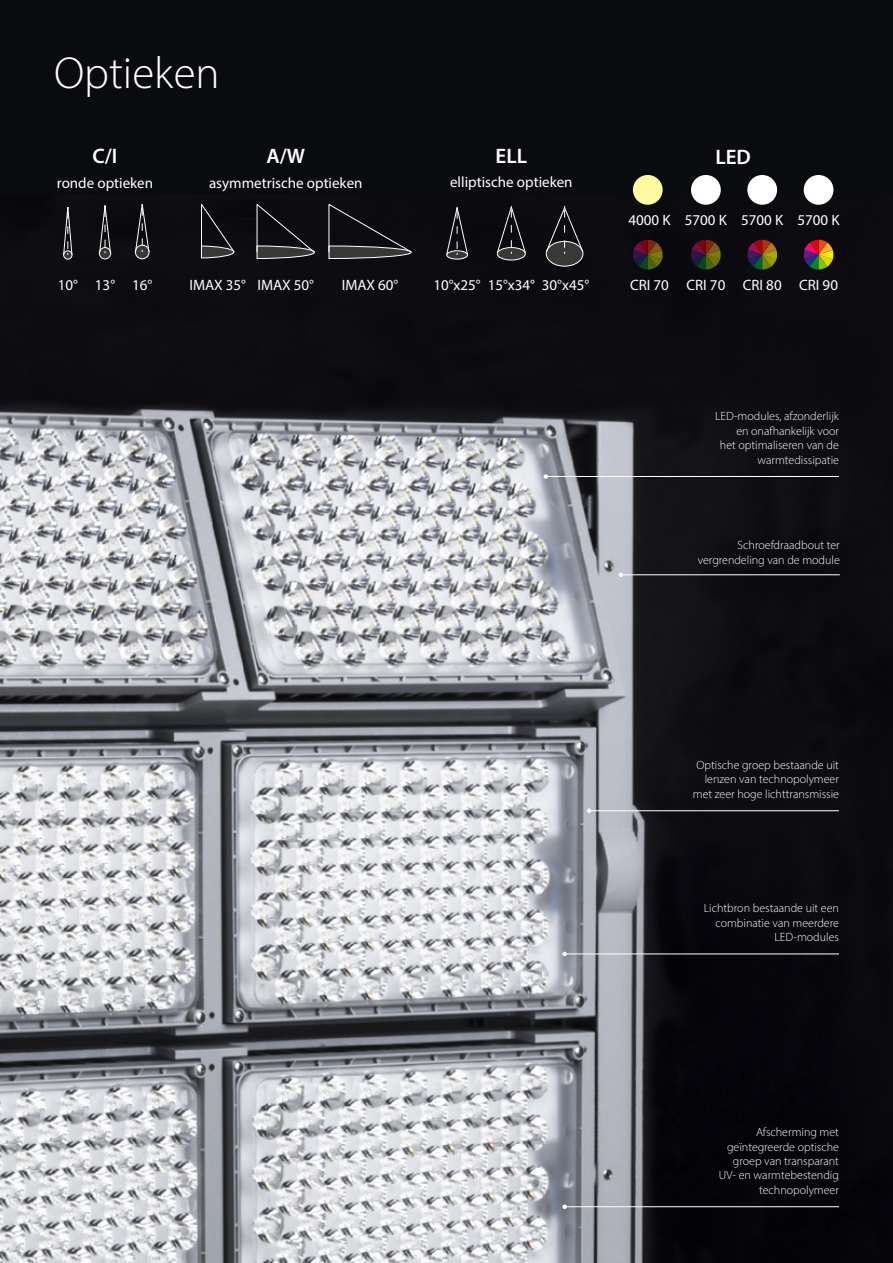
<style>
.page{position:relative;width:893px;height:1263px;background:#0a0b0f}
.page>*{position:absolute;margin:0;border:0;box-sizing:border-box;transform-origin:0 0}
.t1{font:300 45px "Myriad Pro";color:#fff}
.t2{font:600 21px "Myriad Pro";color:#fff}
.t3{font:15px "Myriad Pro";color:#fff}
.t4{font:300 12px/14.4px "Myriad Pro";color:#fff;text-align:right}
</style>
<div class="page">
<img style="left:0;top:197px;width:872px;height:1066px">
<div style="left:64px;top:251px;width:8px;height:8px;background:#383937;border-radius:50%"></div>
<div style="left:63px;top:250px;width:9px;height:9px;border:1px solid #fff;border-radius:50%"></div>
<svg style="left:63px;top:206px;width:10px;height:50px"></svg>
<div style="left:99px;top:248px;width:12px;height:11px;background:#383937;border-radius:50%"></div>
<div style="left:99px;top:247px;width:12px;height:12px;border:1px solid #fff;border-radius:50%"></div>
<svg style="left:99px;top:205px;width:12px;height:49px"></svg>
<div style="left:135px;top:245px;width:14px;height:14px;background:#383937;border-radius:50%"></div>
<div style="left:135px;top:245px;width:14px;height:14px;border:1px solid #fff;border-radius:50%"></div>
<svg style="left:135px;top:204px;width:15px;height:48px"></svg>
<svg style="left:256px;top:203px;width:59px;height:56px"></svg>
<svg style="left:328px;top:203px;width:84px;height:56px"></svg>
<div style="left:447px;top:251px;width:20px;height:8px;background:#383937;border-radius:50%"></div>
<div style="left:446px;top:250px;width:22px;height:9px;border:1px solid #fff;border-radius:50%"></div>
<svg style="left:446px;top:207px;width:22px;height:48px"></svg>
<div style="left:497px;top:248px;width:28px;height:12px;background:#383937;border-radius:50%"></div>
<div style="left:497px;top:247px;width:29px;height:13px;border:1px solid #fff;border-radius:50%"></div>
<svg style="left:496px;top:206px;width:30px;height:48px"></svg>
<div style="left:546px;top:241px;width:37px;height:25px;background:#383937;border-radius:50%"></div>
<div style="left:546px;top:241px;width:37px;height:25px;border:1px solid #fff;border-radius:50%"></div>
<svg style="left:545px;top:206px;width:39px;height:48px"></svg>
<div style="left:633px;top:175px;width:30px;height:30px;background:#fffaa0;border-radius:50%"></div>
<div style="left:691px;top:175px;width:30px;height:30px;background:#fff;border-radius:50%"></div>
<div style="left:747px;top:175px;width:30px;height:30px;background:#fff;border-radius:50%"></div>
<div style="left:804px;top:175px;width:29px;height:30px;background:#fff;border-radius:50%"></div>
<svg style="left:633px;top:240px;width:30px;height:30px"></svg>
<svg style="left:803px;top:240px;width:31px;height:30px"></svg>
<svg style="left:747px;top:240px;width:30px;height:30px"></svg>
<svg style="left:691px;top:240px;width:30px;height:30px"></svg>
<hr style="left:589px;top:810px;width:250px;height:1px;background:#fff">
<svg style="left:587px;top:808px;width:4px;height:5px"></svg>
<hr style="left:565px;top:1206px;width:274px;height:1px;background:#fff">
<svg style="left:562px;top:1204px;width:5px;height:5px"></svg>
<hr style="left:546px;top:476px;width:293px;height:1px;background:#fff">
<svg style="left:544px;top:474px;width:4px;height:5px"></svg>
<hr style="left:565px;top:953px;width:274px;height:1px;background:#fff">
<svg style="left:562px;top:952px;width:5px;height:4px"></svg>
<hr style="left:621px;top:574px;width:219px;height:1px;background:#fff">
<svg style="left:619px;top:572px;width:4px;height:5px"></svg>
<svg style="left:201px;top:203px;width:34px;height:56px"></svg>
<h1 class="t1" style="left:54px;top:46px;width:167px">Optieken</h1>
<h2 class="t2" style="left:93px;top:143px;width:26px">C/I</h2>
<h2 class="t2" style="left:266px;top:143px;width:40px">A/W</h2>
<h2 class="t2" style="left:496px;top:143px;width:33px">ELL</h2>
<h2 class="t2" style="left:715px;top:144px;width:37px">LED</h2>
<p class="t3" style="left:57px;top:173px;width:98px">ronde optieken</p>
<p class="t3" style="left:209px;top:173px;width:155px">asymmetrische optieken</p>
<p class="t3" style="left:450px;top:173px;width:124px">elliptische optieken</p>
<p class="t3" style="left:628px;top:211px;width:44px">4000 K</p>
<p class="t3" style="left:685px;top:211px;width:44px">5700 K</p>
<p class="t3" style="left:741px;top:211px;width:44px">5700 K</p>
<p class="t3" style="left:797px;top:211px;width:44px">5700 K</p>
<p class="t3" style="left:58px;top:276px;width:22px">10°</p>
<p class="t3" style="left:190px;top:276px;width:126px">IMAX 35° IMAX 50°</p>
<p class="t3" style="left:630px;top:276px;width:40px">CRI 70</p>
<p class="t3" style="left:95px;top:276px;width:22px">13°</p>
<p class="t3" style="left:342px;top:276px;width:58px">IMAX 60°</p>
<p class="t3" style="left:686px;top:276px;width:40px">CRI 70</p>
<p class="t3" style="left:132px;top:276px;width:22px">16°</p>
<p class="t3" style="left:433px;top:276px;width:157px">10°x25° 15°x34° 30°x45°</p>
<p class="t3" style="left:743px;top:276px;width:40px">CRI 80</p>
<p class="t3" style="left:799px;top:276px;width:40px">CRI 90</p>
<p class="t4" style="left:715px;top:409px;width:125px">LED-modules, afzonderlijk en onafhankelijk voor<br>het optimaliseren van de warmtedissipatie</p>
<p class="t4" style="left:698px;top:538px;width:144px">Schroefdraadbout ter vergrendeling van de module</p>
<p class="t4" style="left:693px;top:758px;width:148px">Optische groep bestaande uit lenzen van technopolymeer met zeer hoge lichttransmissie</p>
<p class="t4" style="left:704px;top:901px;width:137px">Lichtbron bestaande uit een combinatie van meerdere<br>LED-modules</p>
<p class="t4" style="left:719px;top:1125px;width:121px">Afscherming met geïntegreerde optische groep van transparant<br>UV- en warmtebestendig technopolymeer</p>
</div>
